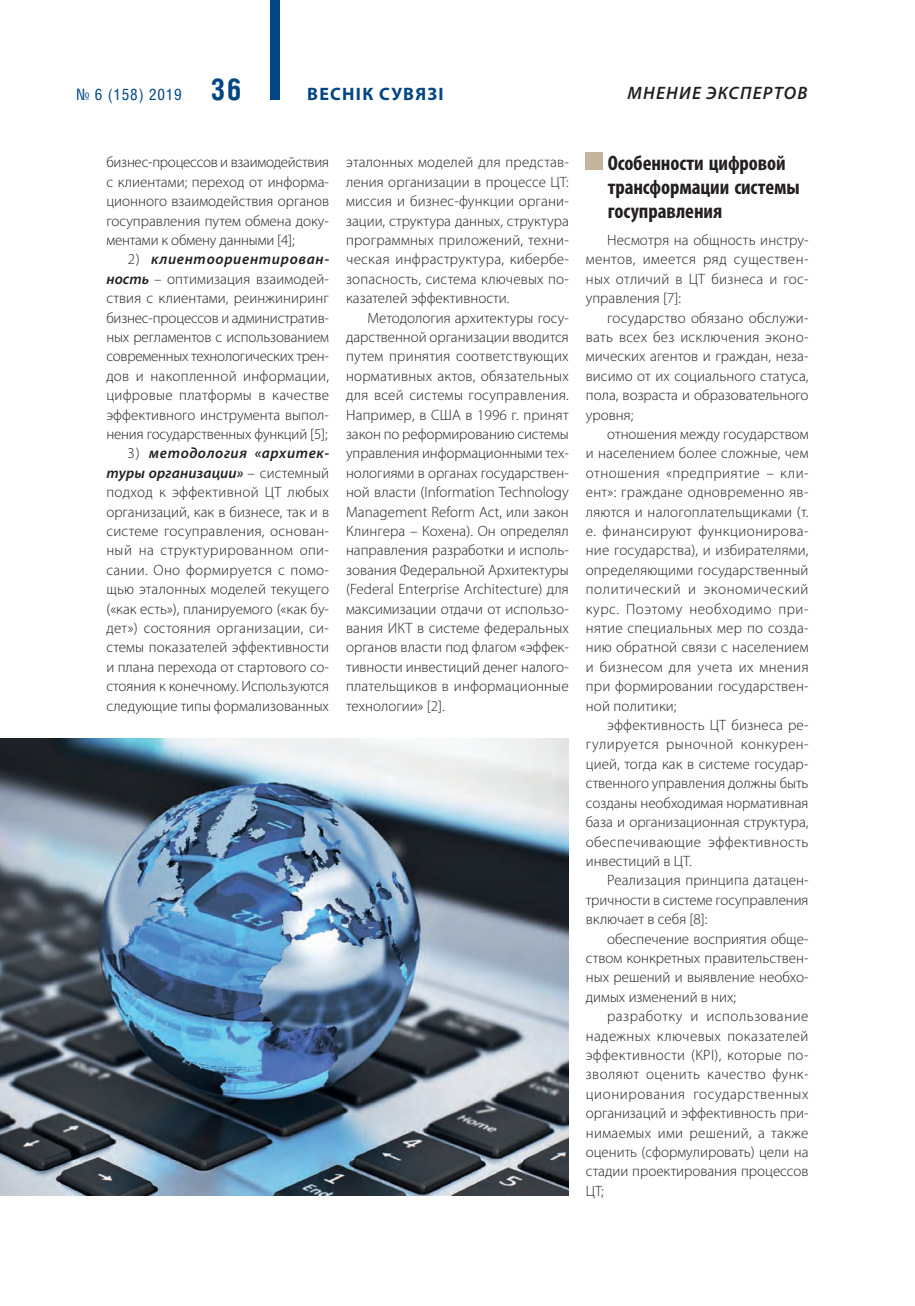
<style>
.page{position:relative;width:915px;height:1306px;background:#fff}
.page>*{position:absolute;margin:0;border:0;box-sizing:border-box;transform-origin:0 0}
._000_Podzagolovok_Ne{font:700 condensed 21px/24px "Myriad Pro";letter-spacing:-.005em;color:#231f20}
.t1{font:italic 600 18px "Myriad Pro";letter-spacing:.07em;color:#231f20}
.t2{font:700 18px "Myriad Pro";letter-spacing:.07em;color:#004684}
.t3{font:15.75px "Helios Cond C";letter-spacing:.05em;color:#004684}
._000_Text_OSNOV{font:300 15px/19.4px "Myriad Pro";color:#231f20;text-align:justify}
.s1{font-weight:700;font-size:30px}
.s2{font-weight:600;font-style:italic}
</style>
<div class="page">
<div style="left:585px;top:153px;width:17px;height:17px;background:#c3b49b"></div>
<img style="left:0;top:738px;width:568px;height:457px">
<div style="left:269px;top:0;width:10px;height:100px;background:#004684"></div>
<p class="t3" style="left:76px;top:85px;width:167px">№ 6 (158) 2019 <span class="s1">36</span></p>
<p class="t2" style="left:307px;top:82px;width:138px">ВЕСНIК СУВЯЗI</p>
<p class="t1" style="left:627px;top:82px;width:181px">МНЕНИЕ ЭКСПЕРТОВ</p>
<p class="_000_Text_OSNOV" style="left:106px;top:153px;width:224px">бизнес-процессов и взаимодействия с клиентами; переход от информа&shy;ционного взаимодействия органов госуправления путем обмена доку&shy;ментами к обмену данными [4];</p>
<p class="_000_Text_OSNOV" style="left:106px;top:250px;width:224px;text-indent:21px">2) <span class="s2">клиентоориентирован&shy;ность</span> – оптимизация взаимодей&shy;ствия с клиентами, реинжиниринг бизнес-процессов и административ&shy;ных регламентов c использованием современных технологических трен&shy;дов и накопленной информации, цифровые платформы в качестве эффективного инструмента выпол&shy;нения государственных функций [5];</p>
<p class="_000_Text_OSNOV" style="left:106px;top:444px;width:224px;text-indent:21px">3) <span class="s2">методология «архитек&shy;туры организации»</span> – системный подход к эффективной ЦТ любых организаций, как в бизнесе, так и в системе госуправления, основан&shy;ный на структурированном опи&shy;сании. Оно формируется с помо&shy;щью эталонных моделей текущего («как есть»), планируемого («как бу&shy;дет») состояния организации, си&shy;стемы показателей эффективности и плана перехода от стартового со&shy;стояния к конечному. Используются следующие типы формализованных</p>
<p class="_000_Text_OSNOV" style="left:346px;top:153px;width:224px">эталонных моделей для представ&shy;ления организации в процессе ЦТ: миссия и бизнес-функции органи&shy;зации, структура данных, структура программных приложений, техни&shy;ческая инфраструктура, кибербе&shy;зопасность, система ключевых по&shy;казателей эффективности.</p>
<p class="_000_Text_OSNOV" style="left:346px;top:308px;width:224px;text-indent:21px">Методология архитектуры госу&shy;дарственной организации вводится путем принятия соответствующих нормативных актов, обязательных для всей системы госуправления.<br>Например, в США в 1996 г. принят закон по реформированию системы управления информационными тех&shy;нологиями в органах государствен&shy;ной власти (Information Technology Management Reform Act, или закон Клингера – Кохена). Он определял направления разработки и исполь&shy;зования Федеральной Архитектуры (Federal Enterprise Architecture) для максимизации отдачи от использо&shy;вания ИКТ в системе федеральных органов власти под флагом «эффек&shy;тивности инвестиций денег налого&shy;плательщиков в информационные технологии» [2].</p>
<p class="_000_Podzagolovok_Ne" style="left:607px;top:150px;width:193px">Особенности цифровой трансформации системы госуправления</p>
<p class="_000_Text_OSNOV" style="left:585px;top:230px;width:224px;text-indent:21px">Несмотря на общность инстру&shy;ментов, имеется ряд существен&shy;ных отличий в ЦТ бизнеса и гос&shy;управления [7]:</p>
<p class="_000_Text_OSNOV" style="left:585px;top:308px;width:224px;text-indent:21px">государство обязано обслужи&shy;вать всех без исключения эконо&shy;мических агентов и граждан, неза&shy;висимо от их социального статуса, пола, возраста и образовательного уровня;</p>
<p class="_000_Text_OSNOV" style="left:585px;top:424px;width:224px;text-indent:21px">отношения между государством и населением более сложные, чем отношения «предприятие – кли&shy;ент»: граждане одновременно яв&shy;ляются и налогоплательщиками (т. е. финансируют функционирова&shy;ние государства), и избирателями, определяющими государственный политический и экономический курс. Поэтому необходимо при&shy;нятие специальных мер по созда&shy;нию обратной связи с населением и бизнесом для учета их мнения при формировании государствен&shy;ной политики;</p>
<p class="_000_Text_OSNOV" style="left:585px;top:715px;width:224px;text-indent:21px">эффективность ЦТ бизнеса ре&shy;гулируется рыночной конкурен&shy;цией, тогда как в системе государ&shy;ственного управления должны быть созданы необходимая нормативная база и организационная структура, обеспечивающие эффективность инвестиций в ЦТ.</p>
<p class="_000_Text_OSNOV" style="left:585px;top:870px;width:224px;text-indent:21px">Реализация принципа датацен&shy;тричности в системе госуправления включает в себя [8]:</p>
<p class="_000_Text_OSNOV" style="left:585px;top:929px;width:224px;text-indent:21px">обеспечение восприятия обще&shy;ством конкретных правительствен&shy;ных решений и выявление необхо&shy;димых изменений в них;</p>
<p class="_000_Text_OSNOV" style="left:585px;top:1006px;width:224px;text-indent:21px">разработку и использование надежных ключевых показателей эффективности (KPI), которые по&shy;зволяют оценить качество функ&shy;ционирования государственных организаций и эффективность при&shy;нимаемых ими решений, а также оценить (сформулировать) цели на стадии проектирования процессов ЦТ;</p>
</div>
